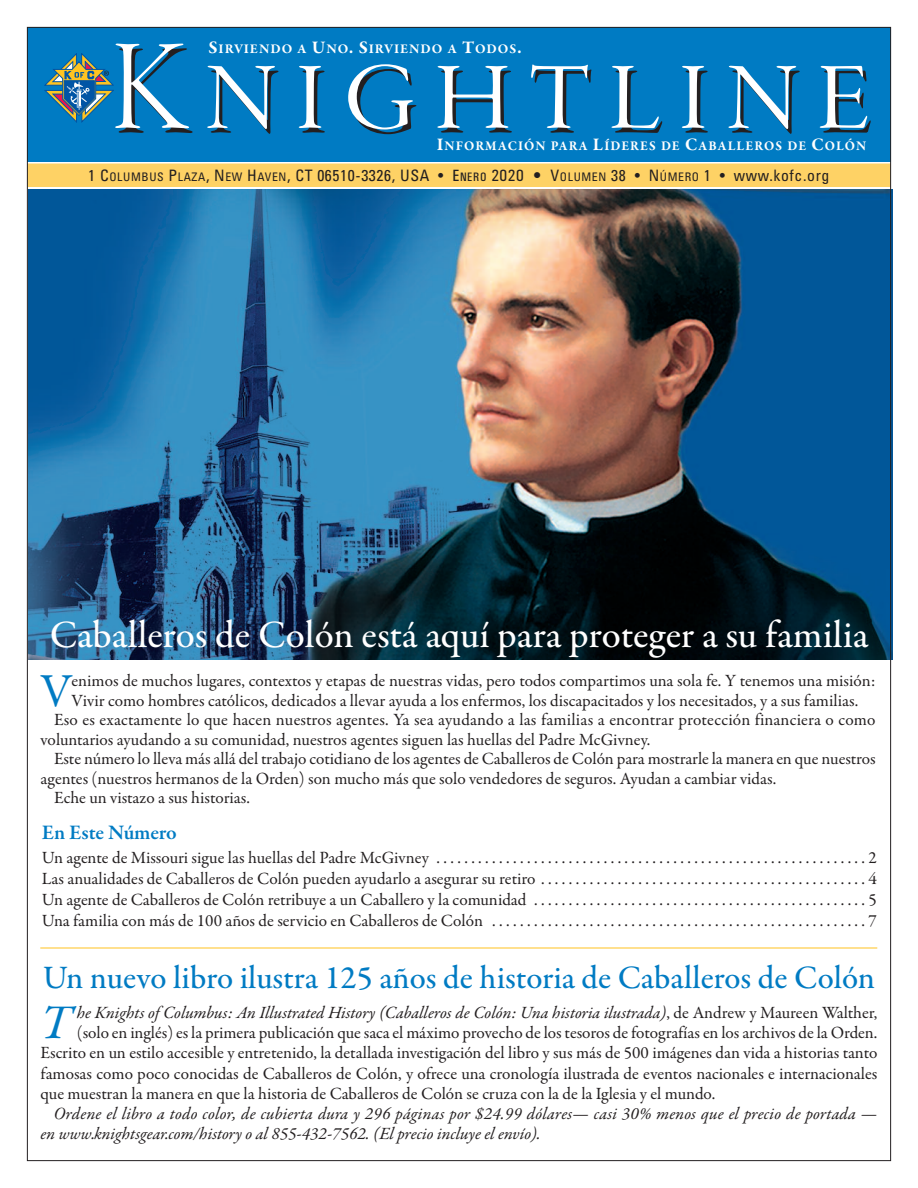
<style>
.page{position:relative;width:918px;height:1188px;background:#fff}
.page>*{position:absolute;margin:0;border:0;box-sizing:border-box;transform-origin:0 0}
.t1{font:132px "Garamond Premr Pro Lt Disp";letter-spacing:.125em;color:#fff}
.t2{font:italic 48.75px "Garamond Premr Pro";color:#007bc3}
.t3{font:47.7px "Garamond Premr Pro";color:#007bc3}
.t4{font:500 39px "Garamond Premr Pro";color:#fff}
.t5{font:500 33px "Garamond Premr Pro";color:#007bc3}
.t6{font:600 21px "Garamond Premr Pro";letter-spacing:-.01em;color:#007bc3}
.t7{font:17.25px/20.9px "Garamond Premr Pro";color:#231f20;text-align:justify}
.t8{font:italic 17.25px/20.2px "Garamond Premr Pro";color:#231f20}
.t9{font:condensed 15.75px "Univers";letter-spacing:.04em;color:#231f20}
.t10{font:700 13.5px "Garamond Premr Pro";letter-spacing:.075em;color:#fff}
.s1{font-size:18px}
.s2{font-size:11.85px}
.s3{font-weight:500;font-size:16.5px}
.s4{font-weight:500;font-size:12.3px}
.s5{font-style:normal}
</style>
<div class="page">
<img style="left:29px;top:189px;width:863px;height:470px">
<hr style="left:40px;top:947px;width:837px;height:2px;background:#ffc938">
<div style="left:27px;top:27px;width:864px;height:135px;background:#007bc3"></div>
<div style="left:27px;top:164px;width:864px;height:24px;background:#fed265"></div>
<div style="left:26px;top:162px;width:866px;height:27px;border:2px solid #fff"></div>
<svg style="left:44px;top:53px;width:70px;height:70px"></svg>
<p class="t10" style="left:209px;top:44px;width:315px"><span class="s1">S</span>IRVIENDO A <span class="s1">U</span>NO<span class="s1">. S</span>IRVIENDO A <span class="s1">T</span>ODOS<span class="s1">.</span></p>
<h1 class="t1" style="left:110px;top:36px;width:762px">Knightline</h1>
<p class="t10" style="left:437px;top:141px;width:431px"><span class="s1">I</span>NFORMACIÓN PARA <span class="s1">L</span>ÍDERES DE <span class="s1">C</span>ABALLEROS DE <span class="s1">C</span>OLÓN</p>
<p class="t9" style="left:88px;top:170px;width:743px">1 C<span class="s2">OLUMBUS</span> P<span class="s2">LAZA</span>, N<span class="s2">EW</span> H<span class="s2">AVEN</span>, CT 06510-3326, USA • <span class="s3">E</span><span class="s4">NERO</span> <span class="s3">2020 •</span> V<span class="s2">OLUMEN</span> 38 • N<span class="s2">ÚMERO</span> 1 • www.kofc.org</p>
<h3 class="t4" style="left:50px;top:619px;width:820px">Caballeros de Colón está aquí para proteger a su familia</h3>
<h3 class="t3" style="left:40px;top:672px;width:33px">V</h3>
<p class="t7" style="left:72px;top:672px;width:805px">enimos de muchos lugares, contextos y etapas de nuestras vidas, pero todos compartimos una sola fe. Y tenemos una misión:</p>
<p class="t7" style="left:72px;top:691px;width:788px">Vivir como hombres católicos, dedicados a llevar ayuda a los enfermos, los discapacitados y los necesitados, y a sus familias.</p>
<p class="t7" style="left:54px;top:711px;width:823px">Eso es exactamente lo que hacen nuestros agentes. Ya sea ayudando a las familias a encontrar protección financiera o como</p>
<p class="t7" style="left:41px;top:730px;width:611px">voluntarios ayudando a su comunidad, nuestros agentes siguen las huellas del Padre McGivney.</p>
<p class="t7" style="left:54px;top:750px;width:823px">Este número lo lleva más allá del trabajo cotidiano de los agentes de Caballeros de Colón para mostrarle la manera en que nuestros</p>
<p class="t7" style="left:41px;top:769px;width:737px">agentes (nuestros hermanos de la Orden) son mucho más que solo vendedores de seguros. Ayudan a cambiar vidas.</p>
<p class="t7" style="left:54px;top:789px;width:198px">Eche un vistazo a sus historias.</p>
<p class="t6" style="left:42px;top:824px;width:136px">En Este Número</p>
<p class="t7" style="left:42px;top:849px;width:837px">Un agente de Missouri sigue las huellas del Padre McGivney . . . . . . . . . . . . . . . . . . . . . . . . . . . . . . . . . . . . . . . . . . . . . . . . . . . . . . . . . . . . . . 2<br>Las anualidades de Caballeros de Colón pueden ayudarlo a asegurar su retiro . . . . . . . . . . . . . . . . . . . . . . . . . . . . . . . . . . . . . . . . . . . . . . . 4<br>Un agente de Caballeros de Colón retribuye a un Caballero y la comunidad . . . . . . . . . . . . . . . . . . . . . . . . . . . . . . . . . . . . . . . . . . . . . . . . 5<br>Una familia con más de 100 años de servicio en Caballeros de Colón . . . . . . . . . . . . . . . . . . . . . . . . . . . . . . . . . . . . . . . . . . . . . . . . . . . . . . 7</p>
<h3 class="t5" style="left:43px;top:965px;width:834px">Un nuevo libro ilustra 125 años de historia de Caballeros de Colón</h3>
<h2 class="t2" style="left:40px;top:1004px;width:33px">T</h2>
<p class="t8" style="left:77px;top:1004px;width:802px">he Knights of Columbus: An Illustrated History (Caballeros de Colón: Una historia ilustrada)<span class="s5">, de Andrew y Maureen Walther,</span></p>
<p class="t7" style="left:77px;top:1024px;width:802px">(solo en inglés) es la primera publicación que saca el máximo provecho de los tesoros de fotografías en los archivos de la Orden.</p>
<p class="t7" style="left:41px;top:1044px;width:839px">Escrito en un estilo accesible y entretenido, la detallada investigación del libro y sus más de 500 imágenes dan vida a historias tanto</p>
<p class="t7" style="left:41px;top:1064px;width:838px">famosas como poco conocidas de Caballeros de Colón, y ofrece una cronología ilustrada de eventos nacionales e internacionales</p>
<p class="t7" style="left:40px;top:1085px;width:676px">que muestran la manera en que la historia de Caballeros de Colón se cruza con la de la Iglesia y el mundo.</p>
<p class="t8" style="left:40px;top:1105px;width:838px;text-indent:13px">Ordene el libro a todo color, de cubierta dura y 296 páginas por $24.99 dólares— casi 30% menos que el precio de portada — en www.knightsgear.com/history o al 855-432-7562. (El precio incluye el envío).</p>
</div>
